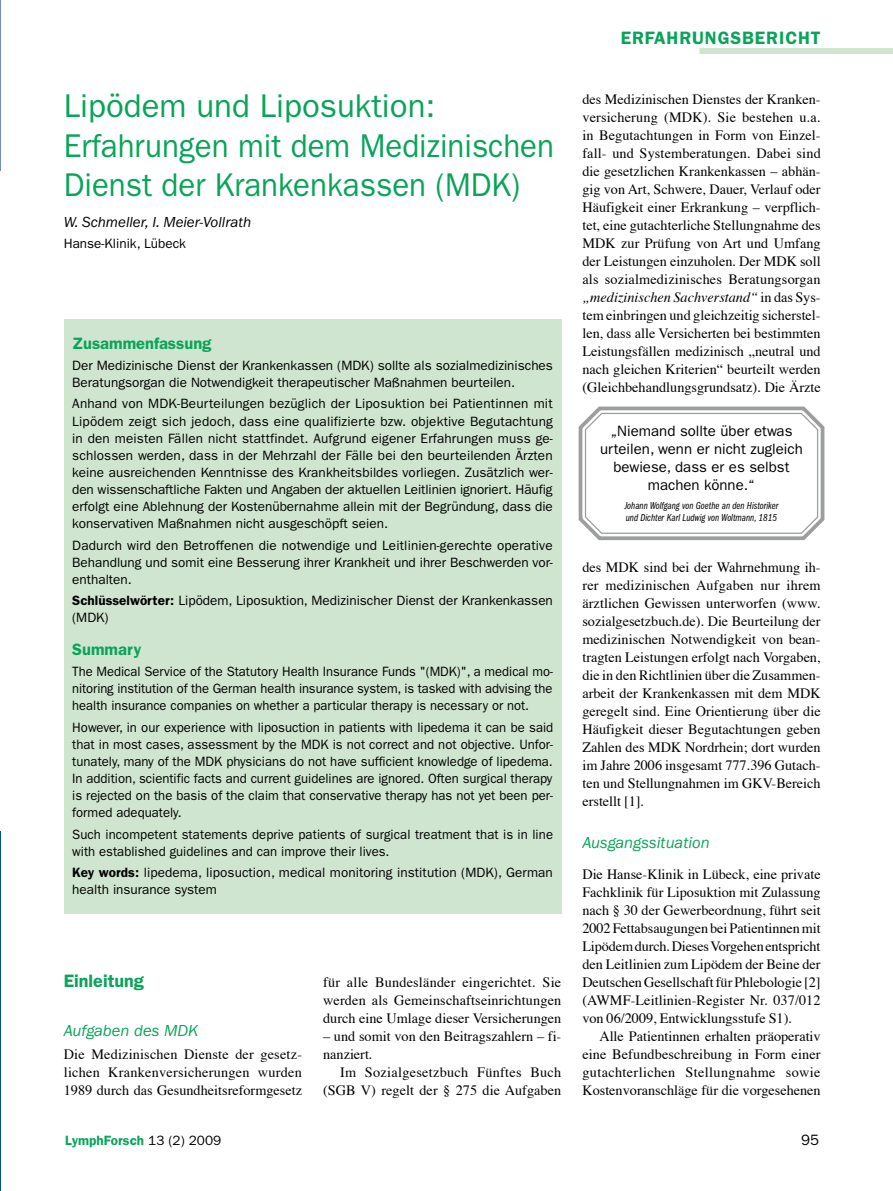
<style>
.page{position:relative;width:893px;height:1191px;background:#fff}
.page>*{position:absolute;margin:0;border:0;box-sizing:border-box;transform-origin:0 0}
.t1{font:33px/39.6px "ITC Franklin Gothic Std";color:#09a459}
.t2{font:600 18px "ITC Franklin Gothic Std";letter-spacing:.05em;color:#09a459}
.t3{font:italic 16.5px "ITC Franklin Gothic Std";color:#09a459}
.t4{font:600 16.5px "ITC Franklin Gothic Std";color:#09a459}
.t5{font:15px/18px "ITC Franklin Gothic Std";color:#000;text-align:center}
.t6{font:italic 15px "ITC Franklin Gothic Std";color:#000}
.t7{font:14.25px/18px "Times";color:#000;text-align:justify}
.t8{font:14.25px/18px "Times";letter-spacing:.02em;color:#000;text-align:right}
.t9{font:13.5px/17.1px "ITC Franklin Gothic Std";color:#000}
.t10{font:13.5px/17.1px "ITC Franklin Gothic Std";color:#000;text-align:justify;scale:.96 1}
.t11{font:600 13.5px "ITC Franklin Gothic Std";color:#09a459}
.t12{font:10.5px/12.6px "ITC Franklin Gothic Std Bk Cp It";color:#000}
.s1{font-weight:600}
.s2{font-style:italic}
.s3{font-weight:400;color:#000}
</style>
<div class="page">
<div style="left:699px;top:48px;width:194px;height:6px;background:#cfe5cf"></div>
<div style="left:64px;top:319px;width:497px;height:594px;background:#cfe5cf"></div>
<svg style="left:578px;top:406px;width:247px;height:135px"></svg>
<div style="left:585px;top:413px;width:233px;height:121px;border:1px solid #9c9d9f;border-radius:16px"></div>
<svg style="left:0;top:0;width:1px;height:1191px"></svg>
<h1 class="t1" style="left:64px;top:86px;width:492px">Lipödem und Liposuktion:<br>Erfahrungen mit dem Medizinischen<br>Dienst der Krankenkassen (MDK)</h1>
<p class="t6" style="left:64px;top:214px;width:189px">W. Schmeller, I. Meier-Vollrath</p>
<p class="t9" style="left:64px;top:235px;width:124px">Hanse-Klinik, Lübeck</p>
<p class="t4" style="left:72px;top:333px;width:141px">Zusammenfassung</p>
<p class="t9" style="left:72px;top:357px;width:482px">Der Medizinische Dienst der Krankenkassen (MDK) sollte als sozialmedizinisches<br>Beratungsorgan die Notwendigkeit therapeutischer Maßnahmen beurteilen.</p>
<p class="t9" style="left:72px;top:395px;width:482px;text-align:justify">Anhand von MDK-Beurteilungen bezüglich der Liposuktion bei Patientinnen mit Lipödem zeigt sich jedoch, dass eine qualifizierte bzw. objektive Begutachtung in den meisten Fällen nicht stattfindet. Aufgrund eigener Erfahrungen muss ge&shy;schlossen werden, dass in der Mehrzahl der Fälle bei den beurteilenden Ärzten keine ausreichenden Kenntnisse des Krankheitsbildes vorliegen. Zusätzlich wer&shy;den wissenschaftliche Fakten und Angaben der aktuellen Leitlinien ignoriert. Häufig erfolgt eine Ablehnung der Kostenübernahme allein mit der Begründung, dass die konservativen Maßnahmen nicht ausgeschöpft seien.</p>
<p class="t9" style="left:72px;top:536px;width:482px;text-align:justify">Dadurch wird den Betroffenen die notwendige und Leitlinien-gerechte operative Behandlung und somit eine Besserung ihrer Krankheit und ihrer Beschwerden vor&shy;enthalten.</p>
<p class="t9" style="left:72px;top:592px;width:482px"><span class="s1">Schlüsselwörter:</span> Lipödem, Liposuktion, Medizinischer Dienst der Krankenkassen (MDK)</p>
<p class="t4" style="left:72px;top:639px;width:71px">Summary</p>
<p class="t10" style="left:72px;top:663px;width:502px">The Medical Service of the Statutory Health Insurance Funds "(MDK)", a medical mo&shy;nitoring institution of the German health insurance system, is tasked with advising the health insurance companies on whether a particular therapy is necessary or not.</p>
<p class="t9" style="left:72px;top:718px;width:483px;text-align:justify">However, in our experience with liposuction in patients with lipedema it can be said that in most cases, assessment by the MDK is not correct and not objective. Unfor&shy;tunately, many of the MDK physicians do not have sufficient knowledge of lipedema.<br>In addition, scientific facts and current guidelines are ignored. Often surgical therapy is rejected on the basis of the claim that conservative therapy has not yet been per&shy;formed adequately.</p>
<p class="t9" style="left:72px;top:825px;width:482px">Such incompetent statements deprive patients of surgical treatment that is in line with established guidelines and can improve their lives.</p>
<p class="t9" style="left:72px;top:864px;width:482px"><span class="s1">Key words:</span> lipedema, liposuction, medical monitoring institution (MDK), German health insurance system</p>
<p class="t2" style="left:64px;top:969px;width:82px">Einleitung</p>
<p class="t3" style="left:64px;top:1021px;width:136px">Aufgaben des MDK</p>
<p class="t7" style="left:64px;top:1043px;width:240px">Die Medizinischen Dienste der gesetz&shy;lichen Krankenversicherungen wurden 1989 durch das Gesundheitsreformgesetz</p>
<p class="t7" style="left:323px;top:971px;width:240px">für alle Bundesländer eingerichtet. Sie werden als Gemeinschaftseinrichtungen durch eine Umlage dieser Versicherungen</p>
<p class="t7" style="left:323px;top:1025px;width:240px">– und somit von den Beitragszahlern – fi&shy;nanziert.</p>
<p class="t8" style="left:323px;top:1061px;width:240px">Im Sozialgesetzbuch Fünftes Buch (SGB V) regelt der § 275 die Aufgaben</p>
<p class="t2" style="left:621px;top:27px;width:201px">Erfahrungsbericht</p>
<p class="t7" style="left:582px;top:89px;width:240px">des Medizinischen Dienstes der Kranken&shy;versicherung (MDK). Sie bestehen u.a. in Begutachtungen in Form von Einzel&shy;fall- und Systemberatungen. Dabei sind die gesetzlichen Krankenkassen – abhän&shy;gig von Art, Schwere, Dauer, Verlauf oder Häufigkeit einer Erkrankung – verpflich&shy;tet, eine gutachterliche Stellungnahme des MDK zur Prüfung von Art und Umfang der Leistungen einzuholen. Der MDK soll als sozialmedizinisches Beratungsorgan <span class="s2">„medizinischen Sachverstand“</span> in das Sys&shy;tem einbringen und gleichzeitig sicherstel&shy;len, dass alle Versicherten bei bestimmten Leistungsfällen medizinisch „neutral und nach gleichen Kriterien“ beurteilt werden (Gleichbehandlungsgrundsatz). Die Ärzte</p>
<p class="t5" style="left:600px;top:422px;width:204px">„Niemand sollte über etwas urteilen, wenn er nicht zugleich bewiese, dass er es selbst machen könne.“</p>
<p class="t12" style="left:624px;top:499px;width:156px">Johann Wolfgang von Goethe an den Historiker und Dichter Karl Ludwig von Woltmann, 1815</p>
<p class="t7" style="left:582px;top:557px;width:240px">des MDK sind bei der Wahrnehmung ih&shy;rer medizinischen Aufgaben nur ihrem ärztlichen Gewissen unterworfen (www. sozialgesetzbuch.de). Die Beurteilung der medizinischen Notwendigkeit von bean&shy;tragten Leistungen erfolgt nach Vorgaben, die in den Richtlinien über die Zusammen&shy;arbeit der Krankenkassen mit dem MDK geregelt sind. Eine Orientierung über die Häufigkeit dieser Begutachtungen geben Zahlen des MDK Nordrhein; dort wurden im Jahre 2006 insgesamt 777.396 Gutach&shy;ten und Stellungnahmen im GKV-Bereich erstellt [1].</p>
<p class="t3" style="left:582px;top:833px;width:129px">Ausgangssituation</p>
<p class="t7" style="left:582px;top:863px;width:240px">Die Hanse-Klinik in Lübeck, eine private Fachklinik für Liposuktion mit Zulassung nach § 30 der Gewerbeordnung, führt seit 2002 Fettabsaugungen bei Patientinnen mit Lipödem durch. Dieses Vorgehen entspricht den Leitlinien zum Lipödem der Beine der Deutschen Gesellschaft für Phlebologie [2] (AWMF-Leitlinien-Register Nr. 037/012 von 06/2009, Entwicklungsstufe S1).</p>
<p class="t7" style="left:582px;top:1025px;width:240px;text-indent:17px">Alle Patientinnen erhalten präoperativ eine Befundbeschreibung in Form einer gutachterlichen Stellungnahme sowie Kostenvoranschläge für die vorgesehenen</p>
<p class="t11" style="left:65px;top:1132px;width:157px">LymphForsch <span class="s3">13 (2) 2009</span></p>
<p class="t5" style="left:801px;top:1131px;width:19px">95</p>
</div>
